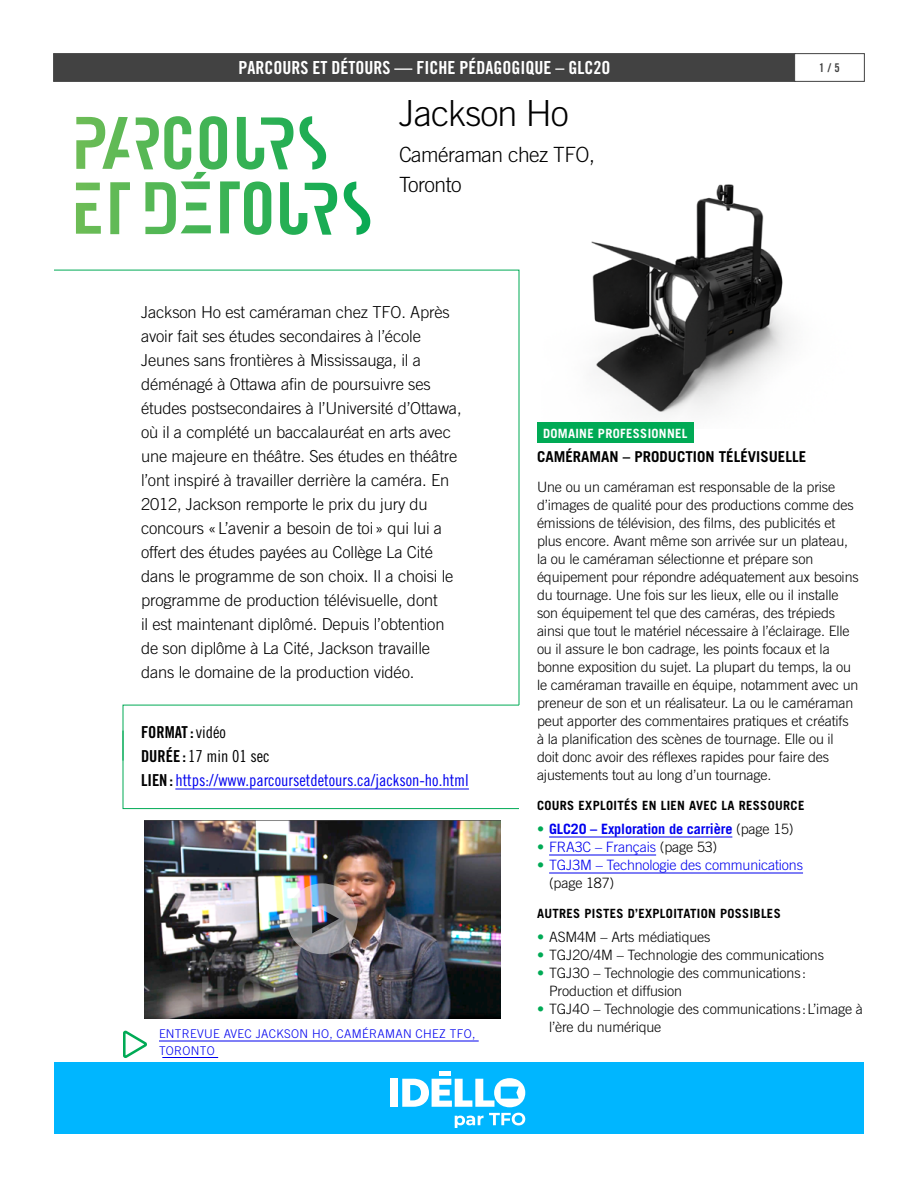
<style>
.page{position:relative;width:918px;height:1188px;background:#fff}
.page>*{position:absolute;margin:0;border:0;box-sizing:border-box;transform-origin:0 0}
.titre_nom{font:300 36px "Trade Gothic LT Std";letter-spacing:-.025em;color:#000}
.titre_metier{font:300 21px "Trade Gothic LT Std";letter-spacing:-.025em;color:#000}
.titre_ville{font:300 21px "Trade Gothic LT Std";letter-spacing:-.025em;color:#000}
.t1{font:18px "Trade Gothic LT Std Bd Cn 20";color:#fff}
.texte_11_16{font:300 16.5px/24px "Trade Gothic LT Std";letter-spacing:-.01em;color:#000}
.fiche_technique_2{font:16.5px "Trade Gothic LT Std Cn 18";color:#00e}
.fiche_technique_2-2{font:16.5px "Trade Gothic LT Std Cn 18";color:#000}
.fiche_technique{font:16.5px "Trade Gothic LT Std Bd Cn 20";color:#000}
.Soustitre_2{font:700 15px "Trade Gothic LT Std";color:#000}
.texte_9_5_12{font:300 14.25px/18px "Trade Gothic LT Std";letter-spacing:-.01em;color:#000}
.t2{font:300 14.25px/18px "Trade Gothic LT Std";letter-spacing:-.01em;color:#00e}
.t3{font:700 14.25px "Trade Gothic LT Std";letter-spacing:-.01em;color:#00e}
.Soustitre_3{font:700 12.75px "Trade Gothic LT Std";letter-spacing:.025em;color:#000}
.Soustitre_1{font:700 12.75px "Trade Gothic LT Std";letter-spacing:.025em;color:#fff}
.Entrevue_8_11{font:300 12px/16.5px "Trade Gothic LT Std";letter-spacing:.025em;color:#00e}
.t4{font:12px "Trade Gothic LT Std Bd Cn 20";color:#424242}
.s1{font-family:"Trade Gothic LT Std Cn 18"}
.s2{font-family:"Trade Gothic LT Std Bd Cn 20"}
.s3{font-family:"Trade Gothic LT Std Bd Cn 20";color:#000}
.s4{font-family:"Trade Gothic LT Std Cn 18";font-weight:400;color:#0a5}
.s5{font-weight:300;color:#000}
.s6{color:#000}
</style>
<div class="page">
<div style="left:54px;top:1062px;width:810px;height:72px;background:#00b6ff"></div>
<svg style="left:53px;top:53px;width:812px;height:29px;background:#515151"></svg>
<div style="left:390px;top:1079px;width:8px;height:28px;background:#fff"></div>
<svg style="left:402px;top:1078px;width:123px;height:29px"></svg>
<div style="left:439px;top:1071px;width:12px;height:5px;background:#fff"></div>
<svg style="left:455px;top:1113px;width:70px;height:14px"></svg>
<svg style="left:54px;top:269px;width:466px;height:435px"></svg>
<svg style="left:122px;top:704px;width:398px;height:105px"></svg>
<hr style="left:175px;top:789px;width:294px;height:1px;background:#00e">
<svg style="left:76px;top:116px;width:294px;height:119px"></svg>
<img style="left:541px;top:184px;width:250px;height:239px">
<div style="left:537px;top:423px;width:157px;height:20px;background:#0a5"></div>
<hr style="left:549px;top:837px;width:183px;height:1px;background:#00e">
<hr style="left:549px;top:855px;width:107px;height:1px;background:#00e">
<hr style="left:549px;top:873px;width:254px;height:1px;background:#00e">
<hr style="left:159px;top:1041px;width:320px;height:1px;background:#00e">
<hr style="left:162px;top:1057px;width:56px;height:1px;background:#00e">
<svg style="left:123px;top:1031px;width:24px;height:27px"></svg>
<img style="left:144px;top:821px;width:356px;height:198px">
<img style="left:287px;top:883px;width:71px;height:71px">
<p class="t1" style="left:239px;top:57px;width:373px">PARCOURS ET DÉTOURS — FICHE PÉDAGOGIQUE – GLC2O</p>
<p class="t4" style="left:819px;top:60px;width:22px">1 / 5</p>
<h1 class="titre_nom" style="left:399px;top:92px;width:171px">Jackson Ho</h1>
<p class="titre_metier" style="left:399px;top:142px;width:197px">Caméraman chez TFO,</p>
<p class="titre_ville" style="left:399px;top:172px;width:64px">Toronto</p>
<p class="texte_11_16" style="left:141px;top:300px;width:322px">Jackson Ho est caméraman chez TFO. Après avoir fait ses études secondaires à l’école Jeunes sans frontières à Mississauga, il a déménagé à Ottawa afin de poursuivre ses études postsecondaires à l’Université d’Ottawa, où il a complété un baccalauréat en arts avec une majeure en théâtre. Ses études en théâtre l’ont inspiré à travailler derrière la caméra. En 2012, Jackson remporte le prix du jury du concours «L’avenir a besoin de toi» qui lui a offert des études payées au Collège La Cité dans le programme de son choix. Il a choisi le programme de production télévisuelle, dont<br>il est maintenant diplômé. Depuis l’obtention de son diplôme à La Cité, Jackson travaille dans le domaine de la production vidéo.</p>
<p class="fiche_technique" style="left:141px;top:722px;width:87px">FORMAT:<span class="s1">vidéo</span></p>
<p class="fiche_technique_2-2" style="left:141px;top:746px;width:130px"><span class="s2">DURÉE :</span> 17 min 01 sec</p>
<p class="fiche_technique_2" style="left:141px;top:770px;width:329px"><span class="s3">LIEN:</span> https://www.parcoursetdetours.ca/jackson-ho.html</p>
<p class="Entrevue_8_11" style="left:159px;top:1025px;width:318px">ENTREVUE AVEC JACKSON HO, CAMÉRAMAN CHEZ TFO,<br>TORONTO</p>
<h2 class="Soustitre_1" style="left:543px;top:426px;width:146px">DOMAINE PROFESSIONNEL</h2>
<h3 class="Soustitre_2" style="left:537px;top:447px;width:271px">CAMÉRAMAN – PRODUCTION TÉLÉVISUELLE</h3>
<p class="texte_9_5_12" style="left:537px;top:478px;width:323px">Une ou un caméraman est responsable de la prise d’images de qualité pour des productions comme des émissions de télévision, des films, des publicités et plus encore. Avant même son arrivée sur un plateau, la ou le caméraman sélectionne et prépare son équipement pour répondre adéquatement aux besoins du tournage. Une fois sur les lieux, elle ou il installe son équipement tel que des caméras, des trépieds ainsi que tout le matériel nécessaire à l’éclairage. Elle ou il assure le bon cadrage, les points focaux et la bonne exposition du sujet. La plupart du temps, la ou le caméraman travaille en équipe, notamment avec un preneur de son et un réalisateur. La ou le caméraman peut apporter des commentaires pratiques et créatifs à la planification des scènes de tournage. Elle ou il doit donc avoir des réflexes rapides pour faire des ajustements tout au long d’un tournage.</p>
<h2 class="Soustitre_3" style="left:537px;top:798px;width:269px">COURS EXPLOITÉS EN LIEN AVEC LA RESSOURCE</h2>
<p class="t3" style="left:537px;top:820px;width:258px"><span class="s4">•</span> GLC2O – Exploration de carrière <span class="s5">(page 15)</span></p>
<p class="t2" style="left:537px;top:838px;width:182px"><span class="s4">•</span> FRA3C – Français <span class="s6">(page 53)</span></p>
<p class="t2" style="left:549px;top:856px;width:256px;text-indent:-12px"><span class="s4">•</span> TGJ3M – Technologie des communications <span class="s6">(page 187)</span></p>
<h2 class="Soustitre_3" style="left:537px;top:906px;width:245px">AUTRES PISTES D’EXPLOITATION POSSIBLES</h2>
<p class="texte_9_5_12" style="left:537px;top:928px;width:175px"><span class="s4">•</span> ASM4M – Arts médiatiques</p>
<p class="texte_9_5_12" style="left:537px;top:946px;width:289px"><span class="s4">•</span> TGJ2O/4M – Technologie des communications</p>
<p class="texte_9_5_12" style="left:549px;top:964px;width:259px;text-indent:-12px"><span class="s4">•</span> TGJ3O – Technologie des communications:<br>Production et diffusion</p>
<p class="texte_9_5_12" style="left:549px;top:1000px;width:315px;text-indent:-12px"><span class="s4">•</span> TGJ4O – Technologie des communications:L’image à l’ère du numérique</p>
</div>
